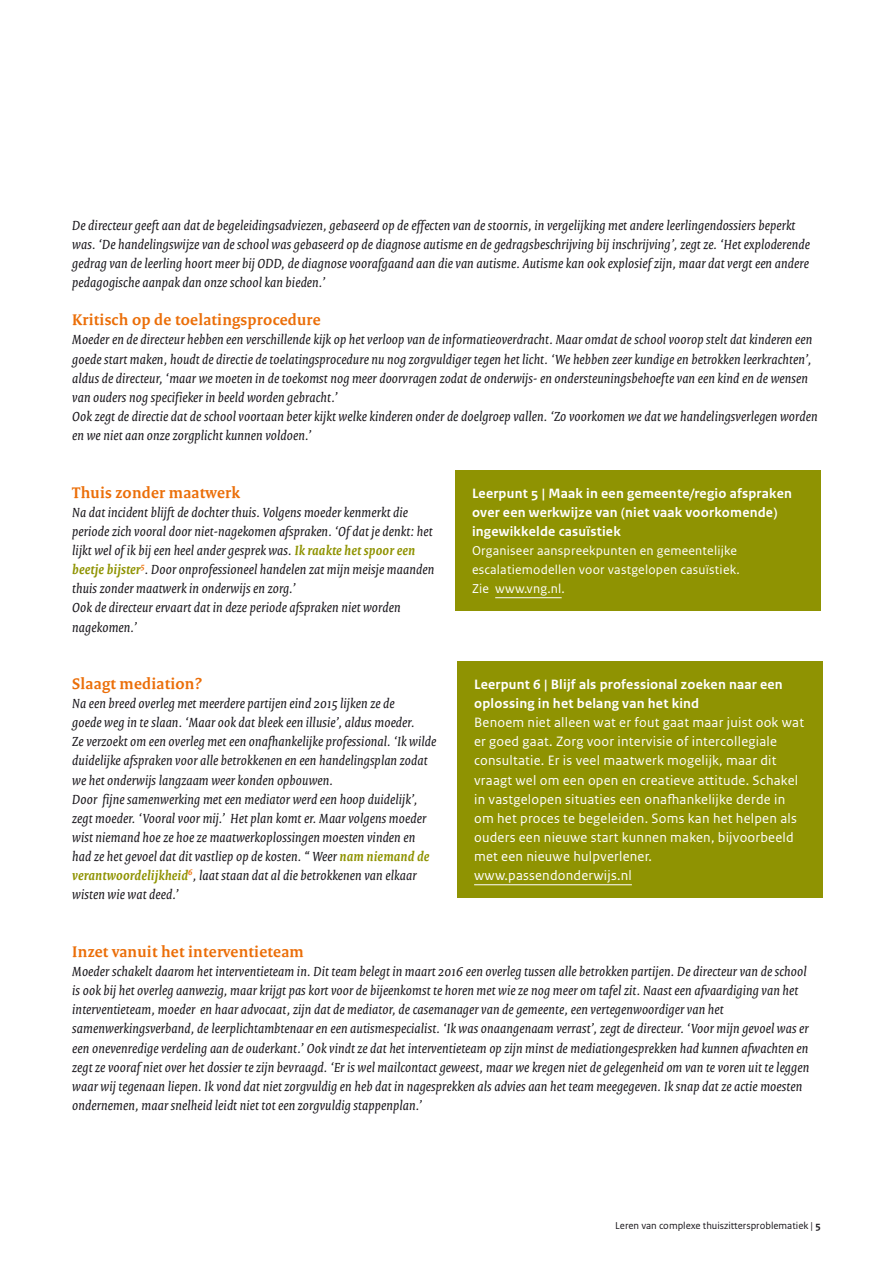
<style>
.page{position:relative;width:893px;height:1263px;background:#fff}
.page>*{position:absolute;margin:0;border:0;box-sizing:border-box;transform-origin:0 0}
.t1{font:700 16.5px "Rijksoverheid Serif";letter-spacing:.015em;color:#eb6e08}
.t2{font:italic 14.25px/19.2px "Rijksoverheid Serif";letter-spacing:.015em;color:#1a171c}
.t3{font:14.25px/19.2px "Rijksoverheid Sans Text";letter-spacing:.015em;color:#fff}
.t4{font:700 14.25px/19.2px "Rijksoverheid Sans Text";letter-spacing:.015em;color:#fff}
.t5{font:13.5px/19.2px "Rijksoverheid Sans Text";letter-spacing:.015em;color:#fff}
.t6{font:10.5px "Rijksoverheid Sans Text";color:#1a171c}
.s1{font-weight:700;color:#8f9302}
.s2{font-weight:700}
</style>
<div class="page">
<div style="left:455px;top:470px;width:366px;height:140px;background:#8f9302"></div>
<hr style="left:495px;top:597px;width:67px;height:1px;background:#fff">
<div style="left:457px;top:661px;width:366px;height:236px;background:#8f9302"></div>
<hr style="left:474px;top:884px;width:158px;height:1px;background:#fff">
<p class="t2" style="left:72px;top:215px;width:739px">De directeur geeft aan dat de begeleidingsadviezen, gebaseerd op de effecten van de stoornis, in vergelijking met andere leerlingendossiers beperkt was. ‘De handelingswijze van de school was gebaseerd op de diagnose autisme en de gedragsbeschrijving bij inschrijving’, zegt ze. ‘Het exploderende gedrag van de leerling hoort meer bij ODD, de diagnose voorafgaand aan die van autisme. Autisme kan ook explosief zijn, maar dat vergt een andere pedagogische aanpak dan onze school kan bieden.’</p>
<p class="t1" style="left:72px;top:310px;width:250px">Kritisch op de toelatingsprocedure</p>
<p class="t2" style="left:72px;top:330px;width:747px">Moeder en de directeur hebben een verschillende kijk op het verloop van de informatieoverdracht. Maar omdat de school voorop stelt dat kinderen een goede start maken, houdt de directie de toelatingsprocedure nu nog zorgvuldiger tegen het licht. ‘We hebben zeer kundige en betrokken leerkrachten’, aldus de directeur, ‘maar we moeten in de toekomst nog meer doorvragen zodat de onderwijs- en ondersteuningsbehoefte van een kind en de wensen van ouders nog specifieker in beeld worden gebracht.’<br>Ook zegt de directie dat de school voortaan beter kijkt welke kinderen onder de doelgroep vallen. ‘Zo voorkomen we dat we handelingsverlegen worden en we niet aan onze zorgplicht kunnen voldoen.’</p>
<p class="t1" style="left:72px;top:482px;width:169px">Thuis zonder maatwerk</p>
<p class="t2" style="left:72px;top:502px;width:363px">Na dat incident blijft de dochter thuis. Volgens moeder kenmerkt die periode zich vooral door niet-nagekomen afspraken. ‘Of dat je denkt: het lijkt wel of ik bij een heel ander gesprek was. <span class="s1">Ik raakte het spoor een beetje bijster</span><sup>5</sup>. Door onprofessioneel handelen zat mijn meisje maanden thuis zonder maatwerk in onderwijs en zorg.’<br>Ook de directeur ervaart dat in deze periode afspraken niet worden nagekomen.’</p>
<p class="t1" style="left:72px;top:674px;width:131px">Slaagt mediation?</p>
<p class="t2" style="left:72px;top:694px;width:365px">Na een breed overleg met meerdere partijen eind 2015 lijken ze de<br>goede weg in te slaan. ‘Maar ook dat bleek een illusie’, aldus moeder.<br>Ze verzoekt om een overleg met een onafhankelijke professional. ‘Ik wilde duidelijke afspraken voor alle betrokkenen en een handelingsplan zodat we het onderwijs langzaam weer konden opbouwen.<br>Door fijne samenwerking met een mediator werd een hoop duidelijk’, zegt moeder. ‘Vooral voor mij.’ Het plan komt er. Maar volgens moeder wist niemand hoe ze hoe ze maatwerkoplossingen moesten vinden en had ze het gevoel dat dit vastliep op de kosten. “ Weer <span class="s1">nam niemand de verantwoordelijkheid</span><sup>6</sup>, laat staan dat al die betrokkenen van elkaar wisten wie wat deed.’</p>
<p class="t4" style="left:472px;top:484px;width:321px">Leerpunt 5 | Maak in een gemeente/regio afspraken over een werkwijze van (niet vaak voorkomende) ingewikkelde casuïstiek</p>
<p class="t5" style="left:472px;top:541px;width:269px">Organiseer aanspreekpunten en gemeentelijke escalatiemodellen voor vastgelopen casuïstiek.<br>Zie www.vng.nl.</p>
<p class="t4" style="left:474px;top:675px;width:310px">Leerpunt 6 | Blijf als professional zoeken naar een oplossing in het belang van het kind</p>
<p class="t3" style="left:474px;top:713px;width:331px">Benoem niet alleen wat er fout gaat maar juist ook wat er goed gaat. Zorg voor intervisie of intercollegiale consultatie. Er is veel maatwerk mogelijk, maar dit vraagt wel om een open en creatieve attitude. Schakel in vastgelopen situaties een onafhankelijke derde in om het proces te begeleiden. Soms kan het helpen als ouders een nieuwe start kunnen maken, bijvoorbeeld met een nieuwe hulpverlener. www.passendonderwijs.nl</p>
<p class="t1" style="left:72px;top:941px;width:233px">Inzet vanuit het interventieteam</p>
<p class="t2" style="left:72px;top:962px;width:738px">Moeder schakelt daarom het interventieteam in. Dit team belegt in maart 2016 een overleg tussen alle betrokken partijen. De directeur van de school is ook bij het overleg aanwezig, maar krijgt pas kort voor de bijeenkomst te horen met wie ze nog meer om tafel zit. Naast een afvaardiging van het interventieteam, moeder en haar advocaat, zijn dat de mediator, de casemanager van de gemeente, een vertegenwoordiger van het samenwerkingsverband, de leerplichtambtenaar en een autismespecialist. ‘Ik was onaangenaam verrast’, zegt de directeur. ‘Voor mijn gevoel was er een onevenredige verdeling aan de ouderkant.’ Ook vindt ze dat het interventieteam op zijn minst de mediationgesprekken had kunnen afwachten en zegt ze vooraf niet over het dossier te zijn bevraagd. ‘Er is wel mailcontact geweest, maar we kregen niet de gelegenheid om van te voren uit te leggen waar wij tegenaan liepen. Ik vond dat niet zorgvuldig en heb dat in nagesprekken als advies aan het team meegegeven. Ik snap dat ze actie moesten ondernemen, maar snelheid leidt niet tot een zorgvuldig stappenplan.’</p>
<p class="t6" style="left:615px;top:1219px;width:207px">Leren van complexe thuiszittersproblematiek | <span class="s2">5</span></p>
</div>
